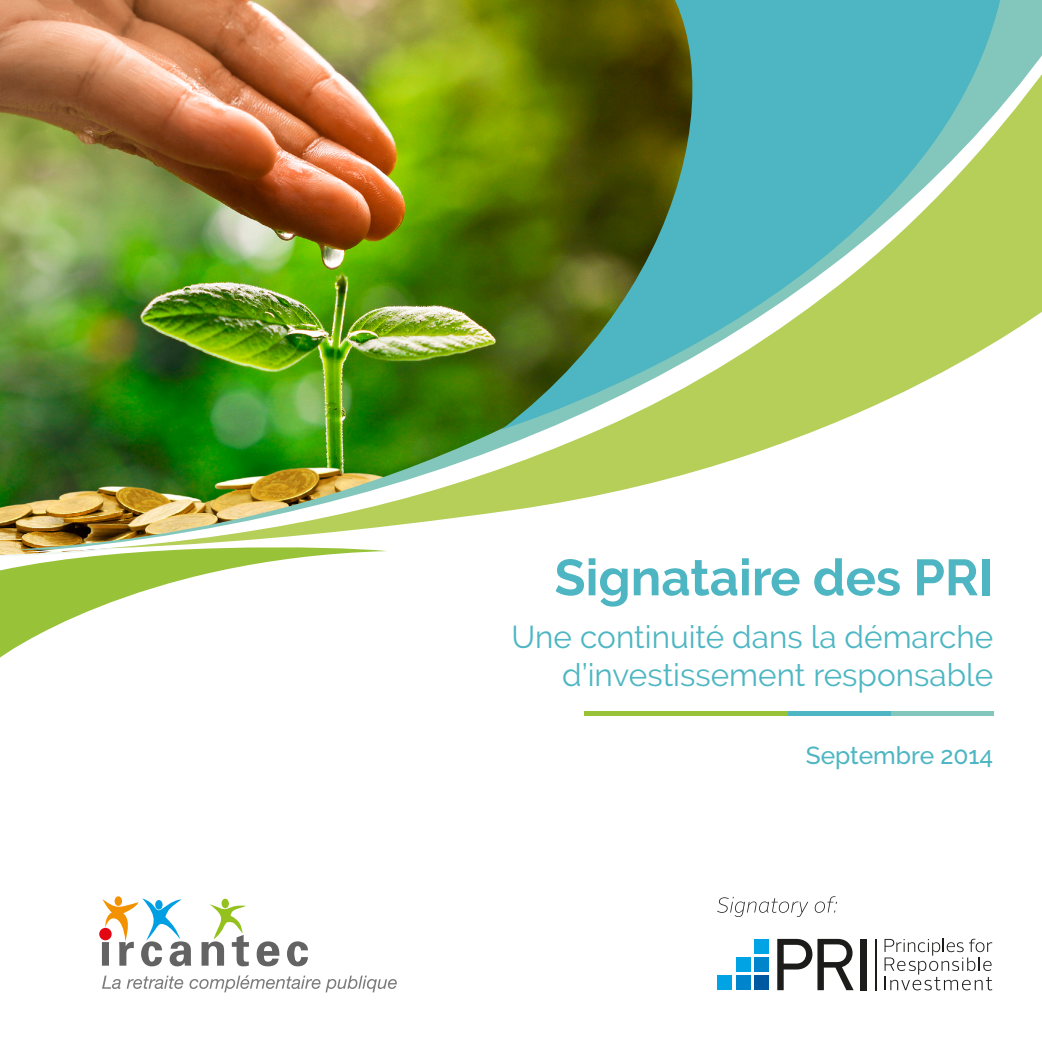
<style>
.page{position:relative;width:1042px;height:1042px;background:#fff}
.page>*{position:absolute;margin:0;border:0;box-sizing:border-box;transform-origin:0 0}
.t1{font:700 50.75px "Raleway";color:#4db6c2}
.t2{font:31.5px/37.8px "Raleway";color:#4db6c2;text-align:right}
.t3{font:500 24.5px "Raleway";color:#4db6c2}
</style>
<div class="page">
<svg style="left:0;top:0;width:17px;height:542px;background:#838c45"></svg>
<svg style="left:0;top:542px;width:347px;height:115px"></svg>
<img style="left:16px;top:14px;width:1026px;height:539px">
<svg style="left:501px;top:0;width:509px;height:430px;background:#75a87c"></svg>
<svg style="left:257px;top:941px;width:22px;height:25px"></svg>
<svg style="left:287px;top:941px;width:21px;height:25px"></svg>
<svg style="left:201px;top:904px;width:48px;height:62px"></svg>
<div style="left:221px;top:898px;width:8px;height:10px;background:#95c11f;border-radius:50%"></div>
<svg style="left:102px;top:898px;width:89px;height:68px"></svg>
<div style="left:99px;top:928px;width:13px;height:12px;background:#e30613;border-radius:50%"></div>
<svg style="left:102px;top:975px;width:19px;height:14px"></svg>
<svg style="left:127px;top:975px;width:56px;height:14px"></svg>
<svg style="left:189px;top:975px;width:208px;height:17px"></svg>
<div style="left:754px;top:939px;width:15px;height:14px;background:#00a3e3"></div>
<div style="left:754px;top:957px;width:15px;height:15px;background:#0084cb"></div>
<div style="left:754px;top:975px;width:15px;height:15px;background:#0058a1"></div>
<div style="left:736px;top:957px;width:14px;height:15px;background:#00a3e3"></div>
<div style="left:736px;top:975px;width:14px;height:15px;background:#0084cb"></div>
<div style="left:717px;top:975px;width:15px;height:15px;background:#00a3e3"></div>
<svg style="left:777px;top:939px;width:76px;height:51px"></svg>
<div style="left:860px;top:939px;width:6px;height:51px;background:#1c1d1b"></div>
<hr style="left:875px;top:939px;width:1px;height:51px;background:#1c1d1b">
<svg style="left:884px;top:939px;width:108px;height:51px"></svg>
<svg style="left:717px;top:896px;width:120px;height:21px"></svg>
<div style="left:584px;top:711px;width:102px;height:5px;background:#98c338"></div>
<div style="left:686px;top:711px;width:103px;height:5px;background:#98c338"></div>
<div style="left:891px;top:711px;width:102px;height:5px;background:#83c7bc"></div>
<div style="left:789px;top:711px;width:102px;height:5px;background:#4db6c2"></div>
<h1 class="t1" style="left:554px;top:548px;width:440px">Signataire des PRI</h1>
<p class="t2" style="left:511px;top:618px;width:483px">Une continuité dans la démarche d’investissement responsable</p>
<p class="t3" style="left:806px;top:741px;width:189px">Septembre 2014</p>
</div>
